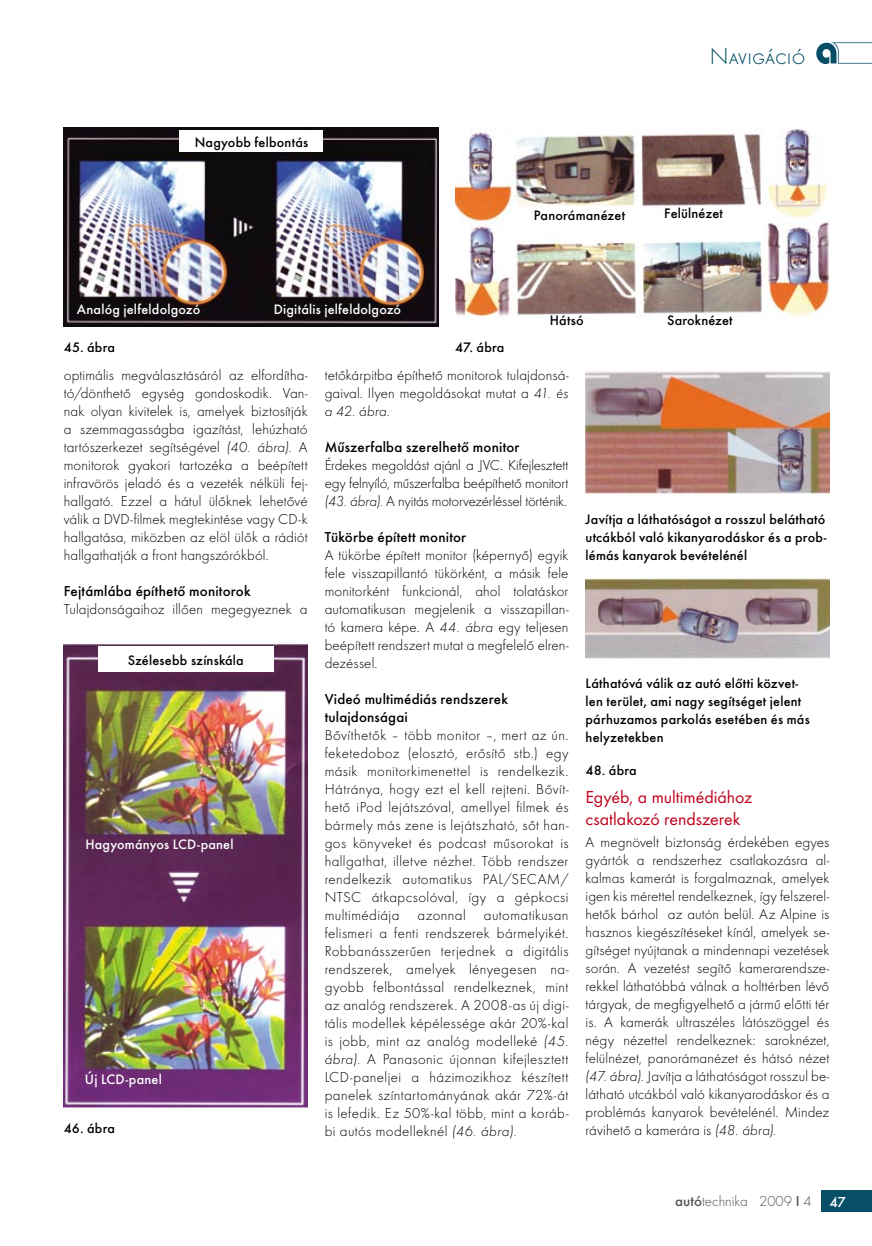
<style>
.page{position:relative;width:872px;height:1246px;background:#fff}
.page>*{position:absolute;margin:0;border:0;box-sizing:border-box;transform-origin:0 0}
.t1{font:300 24px "Futura TOT";color:#074e67}
.t2{font:18px/21.6px "Futura TOT Boo";letter-spacing:-.005em;color:#c0001b}
.t3{font:300 15px/18px "Futura TOT";letter-spacing:.02em;color:#000;text-align:justify}
.t4{font:300 15px/18px "Futura TOT";letter-spacing:-.015em;color:#000}
.t5{font:300 15px "Futura TOT";color:#535353}
.t6{font:500 14.25px/18px "Futura TOT";letter-spacing:.015em;color:#000;text-align:justify}
.t7{font:500 14.25px "Futura TOT";letter-spacing:.015em;color:#fff}
.s1{font-style:italic}
.s2{font-weight:500}
.s3{font-weight:500;color:#fff}
</style>
<div class="page">
<div style="left:821px;top:1191px;width:51px;height:21px;background:#074e67"></div>
<svg style="left:816px;top:42px;width:56px;height:22px"></svg>
<img style="left:64px;top:128px;width:374px;height:199px">
<img style="left:64px;top:644px;width:244px;height:464px">
<img style="left:455px;top:128px;width:374px;height:189px">
<img style="left:585px;top:372px;width:244px;height:122px">
<div style="left:179px;top:131px;width:144px;height:21px;background:#fff"></div>
<img style="left:585px;top:578px;width:244px;height:81px">
<div style="left:98px;top:646px;width:176px;height:26px;background:#fff"></div>
<p class="t6" style="left:195px;top:133px;width:115px">Nagyobb felbontás</p>
<p class="t7" style="left:77px;top:301px;width:125px">Analóg jelfeldolgozó</p>
<p class="t7" style="left:274px;top:301px;width:129px">Digitális jelfeldolgozó</p>
<p class="t1" style="left:710px;top:42px;width:97px">Navigáció</p>
<p class="t6" style="left:534px;top:206px;width:93px">Panorámanézet</p>
<p class="t6" style="left:664px;top:204px;width:60px">Felülnézet</p>
<p class="t6" style="left:550px;top:311px;width:35px">Hátsó</p>
<p class="t6" style="left:667px;top:311px;width:67px">Saroknézet</p>
<p class="t6" style="left:64px;top:338px;width:53px">45. ábra</p>
<p class="t3" style="left:64px;top:366px;width:245px">optimális megválasztásáról az elfordítha&shy;tó/dönthető egység gondoskodik. Van&shy;nak olyan kivitelek is, amelyek biztosítják a szemmagasságba igazítást, lehúzható tartószerkezet segítségével <span class="s1">(40. ábra).</span> A monitorok gyakori tartozéka a beépített infravörös jeladó és a vezeték nélküli fej&shy;hallgató. Ezzel a hátul ülőknek lehetővé válik a DVD-filmek megtekintése vagy CD-k hallgatása, miközben az elöl ülők a rádiót hallgathatják a front hangszórókból.</p>
<p class="t3" style="left:64px;top:582px;width:245px"><span class="s2">Fejtámlába építhető monitorok<br></span>Tulajdonságaihoz illően megegyeznek a</p>
<p class="t6" style="left:128px;top:651px;width:118px">Szélesebb színskála</p>
<p class="t7" style="left:85px;top:836px;width:150px">Hagyományos LCD-panel</p>
<p class="t7" style="left:85px;top:1071px;width:78px">Új LCD-panel</p>
<p class="t6" style="left:64px;top:1119px;width:53px">46. ábra</p>
<p class="t6" style="left:455px;top:338px;width:51px">47. ábra</p>
<p class="t3" style="left:325px;top:366px;width:245px">tetőkárpitba építhető monitorok tulajdonsá&shy;gaival. Ilyen megoldásokat mutat a <span class="s1">41. és a 42. ábra.</span></p>
<p class="t4" style="left:325px;top:438px;width:245px"><span class="s2">Műszerfalba szerelhető monitor<br></span>Érdekes megoldást ajánl a JVC. Kifejlesztett egy felnyíló, műszerfalba beépíthető monitort <span class="s1">(43. ábra).</span> A nyitás motorvezérléssel történik.</p>
<p class="t3" style="left:325px;top:528px;width:245px;text-align:left"><span class="s2">Tükörbe épített monitor<br></span>A tükörbe épített monitor (képernyő) egyik fele visszapillantó tükörként, a másik fele monitorként funkcionál, ahol tolatáskor automatikusan megjelenik a visszapillan&shy;tó kamera képe. A <span class="s1">44. ábra</span> egy teljesen beépített rendszert mutat a megfelelő elren&shy;dezéssel.</p>
<p class="t3" style="left:325px;top:690px;width:245px;text-align:left"><span class="s2">Videó multimédiás rendszerek tulajdonságai<br></span>Bővíthetők – több monitor –, mert az ún. feketedoboz (elosztó, erősítő stb.) egy másik monitorkimenettel is rendelkezik.<br>Hátránya, hogy ezt el kell rejteni. Bővít&shy;hető iPod lejátszóval, amellyel filmek és bármely más zene is lejátszható, sőt han&shy;gos könyveket és podcast műsorokat is hallgathat, illetve nézhet. Több rendszer rendelkezik automatikus PAL/SECAM/ NTSC átkapcsolóval, így a gépkocsi multimédiája azonnal automatikusan felismeri a fenti rendszerek bármelyikét.<br>Robbanásszerűen terjednek a digitális rendszerek, amelyek lényegesen na&shy;gyobb felbontással rendelkeznek, mint az analóg rendszerek. A 2008-as új digi&shy;tális modellek képélessége akár 20%-kal is jobb, mint az analóg modelleké <span class="s1">(45. ábra).</span> A Panasonic újonnan kifejlesztett LCD-paneljei a házimozikhoz készített panelek színtartományának akár 72%-át is lefedik. Ez 50%-kal több, mint a koráb&shy;bi autós modelleknél <span class="s1">(46. ábra).</span></p>
<p class="t6" style="left:585px;top:510px;width:242px">Javítja a láthatóságot a rosszul belátható utcákból való kikanyarodáskor és a prob&shy;lémás kanyarok bevételénél</p>
<p class="t6" style="left:585px;top:674px;width:226px;text-align:left">Láthatóvá válik az autó előtti közvet&shy;len terület, ami nagy segítséget jelent párhuzamos parkolás esetében és más helyzetekben</p>
<p class="t6" style="left:585px;top:761px;width:53px">48. ábra</p>
<p class="t2" style="left:585px;top:786px;width:168px">Egyéb, a multimédiához csatlakozó rendszerek</p>
<p class="t3" style="left:585px;top:833px;width:245px">A megnövelt biztonság érdekében egyes gyártók a rendszerhez csatlakozásra al&shy;kalmas kamerát is forgalmaznak, amelyek igen kis mérettel rendelkeznek, így felszerel&shy;hetők bárhol az autón belül. Az Alpine is hasznos kiegészítéseket kínál, amelyek se&shy;gítséget nyújtanak a mindennapi vezetések során. A vezetést segítő kamerarendsze&shy;rekkel láthatóbbá válnak a holttérben lévő tárgyak, de megfigyelhető a jármű előtti tér is. A kamerák ultraszéles látószöggel és négy nézettel rendelkeznek: saroknézet, felülnézet, panorámanézet és hátsó nézet <span class="s1">(47. ábra).</span> Javítja a láthatóságot rosszul be&shy;látható utcákból való kikanyarodáskor és a problémás kanyarok bevételénél. Mindez rávihető a kamerára is <span class="s1">(48. ábra).</span></p>
<p class="t5" style="left:675px;top:1193px;width:172px"><span class="s2">autó</span>technika 2009 <span class="s2">I</span> 4 <span class="s3">47</span></p>
</div>
